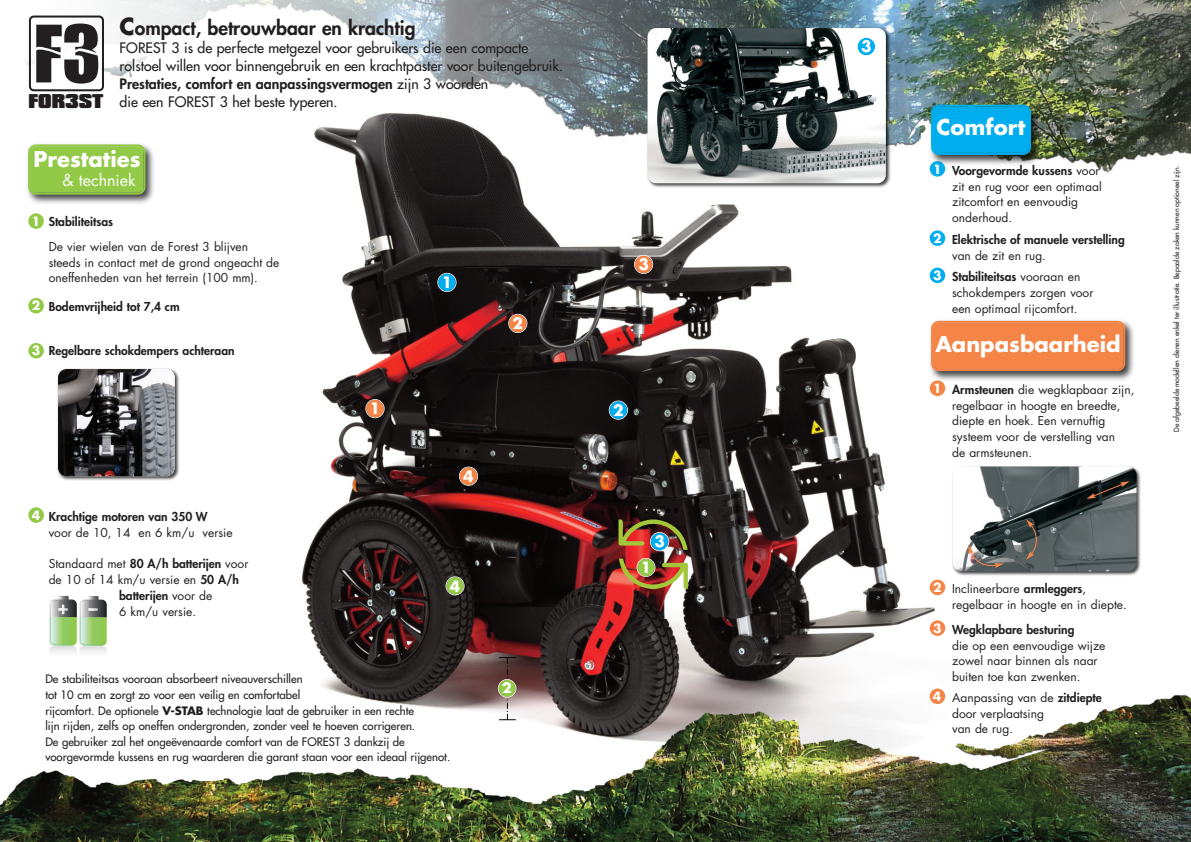
<style>
.page{position:relative;width:1191px;height:842px;background:#fff}
.page>*{position:absolute;margin:0;border:0;box-sizing:border-box;transform-origin:0 0}
.t1{font:700 21.2px "Futura";color:#fff}
.t2{font:800 19.2px "Futura";color:#231f20}
.t3{font:16px "Futura";color:#fff}
.t4{font:700 15.3px "Futura";color:#fff}
.t5{font:700 15.1px "Futura";color:#fff}
.t6{font:14.1px "Futura";color:#231f20}
.t7{font:800 14.1px "Futura";color:#231f20}
.t8{font:700 14px "Futura";color:#fff}
.t9{font:700 12.4px "Futura";color:#fff}
.t10{font:12px/15.8px "Futura";color:#231f20}
.t11{font:800 12px "Futura";color:#231f20}
.t12{font:11.4px/15.5px "Futura";color:#231f20}
.t13{font:7px "Futura";color:#231f20}
.s1{font-weight:700;font-size:23px}
.s2{font-weight:400}
.s3{font-family:"Compacta BT";font-weight:900;font-size:17.1px}
.s4{font-weight:800}
.s5{font-weight:700}
</style>
<div class="page">
<img style="left:0;top:0;width:1191px;height:842px">
<div style="left:929px;top:161px;width:16px;height:16px;background:#00aeef;border-radius:50%"></div>
<div style="left:929px;top:230px;width:16px;height:16px;background:#00aeef;border-radius:50%"></div>
<div style="left:929px;top:268px;width:16px;height:15px;background:#00aeef;border-radius:50%"></div>
<div style="left:929px;top:380px;width:16px;height:16px;background:#f58546;border-radius:50%"></div>
<div style="left:929px;top:580px;width:16px;height:15px;background:#f58546;border-radius:50%"></div>
<div style="left:929px;top:620px;width:16px;height:16px;background:#f58546;border-radius:50%"></div>
<div style="left:929px;top:688px;width:16px;height:16px;background:#f58546;border-radius:50%"></div>
<img style="left:926px;top:100px;width:118px;height:68px">
<svg style="left:931px;top:105px;width:100px;height:50px;background:#01aceb"></svg>
<img style="left:926px;top:316px;width:211px;height:68px">
<div style="left:931px;top:321px;width:194px;height:50px;background:#f58546"></div>
<img style="left:644px;top:25px;width:249px;height:166px">
<img style="left:647px;top:28px;width:239px;height:155px;border-radius:9px">
<img style="left:54px;top:366px;width:128px;height:118px">
<img style="left:58px;top:369px;width:117px;height:107px;border-radius:9px">
<div style="left:28px;top:213px;width:16px;height:16px;background:#92c947;border-radius:50%"></div>
<div style="left:28px;top:298px;width:16px;height:15px;background:#92c947;border-radius:50%"></div>
<div style="left:28px;top:343px;width:16px;height:15px;background:#92c947;border-radius:50%"></div>
<div style="left:28px;top:507px;width:16px;height:16px;background:#92c947;border-radius:50%"></div>
<div style="left:29px;top:16px;width:75px;height:75px;border:2px solid #231f20;border-radius:4px"></div>
<svg style="left:36px;top:24px;width:62px;height:60px"></svg>
<img style="left:24px;top:140px;width:134px;height:68px">
<svg style="left:28px;top:144px;width:117px;height:51px;background:#92c74a"></svg>
<div style="left:45px;top:591px;width:74px;height:82px;background:#fff"></div>
<svg style="left:49px;top:596px;width:58px;height:56px;background:#aac19a"></svg>
<svg style="left:856px;top:37px;width:20px;height:19px"></svg>
<svg style="left:445px;top:576px;width:19px;height:19px"></svg>
<svg style="left:498px;top:657px;width:18px;height:63px"></svg>
<svg style="left:619px;top:558px;width:69px;height:31px;background:#af7946"></svg>
<svg style="left:459px;top:467px;width:19px;height:19px"></svg>
<svg style="left:365px;top:399px;width:19px;height:19px"></svg>
<svg style="left:508px;top:314px;width:19px;height:19px"></svg>
<svg style="left:634px;top:255px;width:19px;height:19px"></svg>
<svg style="left:437px;top:273px;width:19px;height:19px"></svg>
<svg style="left:609px;top:401px;width:19px;height:19px"></svg>
<svg style="left:618px;top:519px;width:69px;height:32px;background:#765f43"></svg>
<img style="left:949px;top:463px;width:194px;height:116px">
<img style="left:952px;top:466px;width:184px;height:105px;border-radius:9px">
<svg style="left:1086px;top:481px;width:43px;height:18px"></svg>
<svg style="left:968px;top:545px;width:36px;height:23px"></svg>
<svg style="left:1026px;top:519px;width:13px;height:41px"></svg>
<h2 class="t2" style="left:120px;top:19px;width:297px"><span class="s1">C</span>ompact, betrouwbaar en krachtig</h2>
<p class="t6" style="left:120px;top:41px;width:410px">FOREST 3 is de perfecte metgezel voor gebruikers die een compacte</p>
<p class="t6" style="left:120px;top:59px;width:445px">rolstoel willen voor binnengebruik en een krachtpaster voor buitengebruik.</p>
<p class="t7" style="left:120px;top:77px;width:370px">Prestaties, comfort en aanpassingsvermogen <span class="s2">zijn 3 woorden</span></p>
<p class="t6" style="left:28px;top:95px;width:311px"><span class="s3">FOR3ST</span> die een FOREST 3 het beste typeren.</p>
<h1 class="t1" style="left:34px;top:149px;width:109px">Prestaties</h1>
<h3 class="t3" style="left:62px;top:173px;width:75px">&amp; techniek</h3>
<p class="t9" style="left:32px;top:215px;width:10px">1</p>
<p class="t11" style="left:49px;top:216px;width:66px">Stabiliteitsas</p>
<p class="t10" style="left:49px;top:240px;width:232px">De vier wielen van de Forest 3 blijven steeds in contact met de grond ongeacht de oneffenheden van het terrein (100 mm).</p>
<p class="t4" style="left:442px;top:276px;width:12px">1</p>
<p class="t9" style="left:32px;top:300px;width:10px">2</p>
<p class="t9" style="left:32px;top:345px;width:10px">3</p>
<p class="t11" style="left:49px;top:301px;width:132px">Bodemvrijheid tot 7,4 cm</p>
<p class="t11" style="left:49px;top:345px;width:187px">Regelbare schokdempers achteraan</p>
<p class="t4" style="left:370px;top:402px;width:12px">1</p>
<p class="t4" style="left:463px;top:469px;width:12px">4</p>
<p class="t9" style="left:32px;top:509px;width:10px">4</p>
<p class="t11" style="left:49px;top:511px;width:160px">Krachtige motoren van 350 W</p>
<p class="t10" style="left:49px;top:525px;width:185px">voor de 10, 14 en 6 km/u versie</p>
<p class="t10" style="left:49px;top:557px;width:201px">Standaard met <span class="s4">80 A/h batterijen</span> voor</p>
<p class="t10" style="left:49px;top:573px;width:192px">de 10 of 14 km/u versie en <span class="s4">50 A/h</span></p>
<p class="t11" style="left:119px;top:590px;width:95px">batterijen <span class="s2">voor de</span></p>
<p class="t10" style="left:119px;top:605px;width:79px">6 km/u versie.</p>
<p class="t5" style="left:450px;top:579px;width:12px">4</p>
<p class="t12" style="left:45px;top:672px;width:406px">De stabiliteitsas vooraan absorbeert niveauverschillen<br>tot 10 cm en zorgt zo voor een veilig en comfortabel<br>rijcomfort. De optionele <span class="s5">V-STAB</span> technologie laat de gebruiker in een rechte<br>lijn rijden, zelfs op oneffen ondergronden, zonder veel te hoeven corrigeren.<br>De gebruiker zal het ongeëvenaarde comfort van de FOREST 3 dankzij de voorgevormde kussens en rug waarderen die garant staan voor een ideaal rijgenot.</p>
<p class="t4" style="left:512px;top:316px;width:12px">2</p>
<p class="t8" style="left:502px;top:682px;width:11px">2</p>
<p class="t4" style="left:638px;top:257px;width:12px">3</p>
<p class="t4" style="left:613px;top:403px;width:12px">2</p>
<p class="t4" style="left:654px;top:535px;width:12px">3</p>
<p class="t5" style="left:641px;top:561px;width:12px">1</p>
<p class="t4" style="left:861px;top:40px;width:12px">3</p>
<h1 class="t1" style="left:936px;top:117px;width:90px">Comfort</h1>
<p class="t9" style="left:933px;top:163px;width:10px">1</p>
<p class="t9" style="left:933px;top:233px;width:10px">2</p>
<p class="t9" style="left:933px;top:270px;width:10px">3</p>
<p class="t10" style="left:952px;top:163px;width:151px"><span class="s4">Voorgevormde kussens</span> voor zit en rug voor een optimaal zitcomfort en eenvoudig onderhoud.</p>
<p class="t11" style="left:952px;top:234px;width:174px">Elektrische of manuele verstelling</p>
<p class="t10" style="left:952px;top:246px;width:130px;line-height:21.3px">van de zit en rug.<br><span class="s4">Stabiliteitsas</span> vooraan en</p>
<p class="t10" style="left:952px;top:286px;width:143px">schokdempers zorgen voor een optimaal rijcomfort.</p>
<h1 class="t1" style="left:935px;top:335px;width:187px">Aanpasbaarheid</h1>
<p class="t9" style="left:933px;top:383px;width:10px">1</p>
<p class="t10" style="left:952px;top:382px;width:184px"><span class="s4">Armsteunen</span> die wegklapbaar zijn, regelbaar in hoogte en breedte, diepte en hoek. Een vernuftig systeem voor de verstelling van<br>de armsteunen.</p>
<p class="t13" style="left:1173px;top:432px;width:268px;rotate:-90deg">De afgebeelde modellen dienen enkel ter illustratie. Bepaalde zaken kunnen optioneel zijn.</p>
<p class="t9" style="left:933px;top:582px;width:10px">2</p>
<p class="t9" style="left:933px;top:622px;width:10px">3</p>
<p class="t9" style="left:932px;top:690px;width:10px">4</p>
<p class="t10" style="left:952px;top:582px;width:176px">Inclineerbare <span class="s4">armleggers</span>, regelbaar in hoogte en in diepte.</p>
<p class="t11" style="left:952px;top:624px;width:124px">Wegklapbare besturing</p>
<p class="t10" style="left:952px;top:638px;width:155px">die op een eenvoudige wijze zowel naar binnen als naar buiten toe kan zwenken.</p>
<p class="t10" style="left:952px;top:690px;width:151px">Aanpassing van de <span class="s4">zitdiepte </span>door verplaatsing<br>van de rug.</p>
</div>
